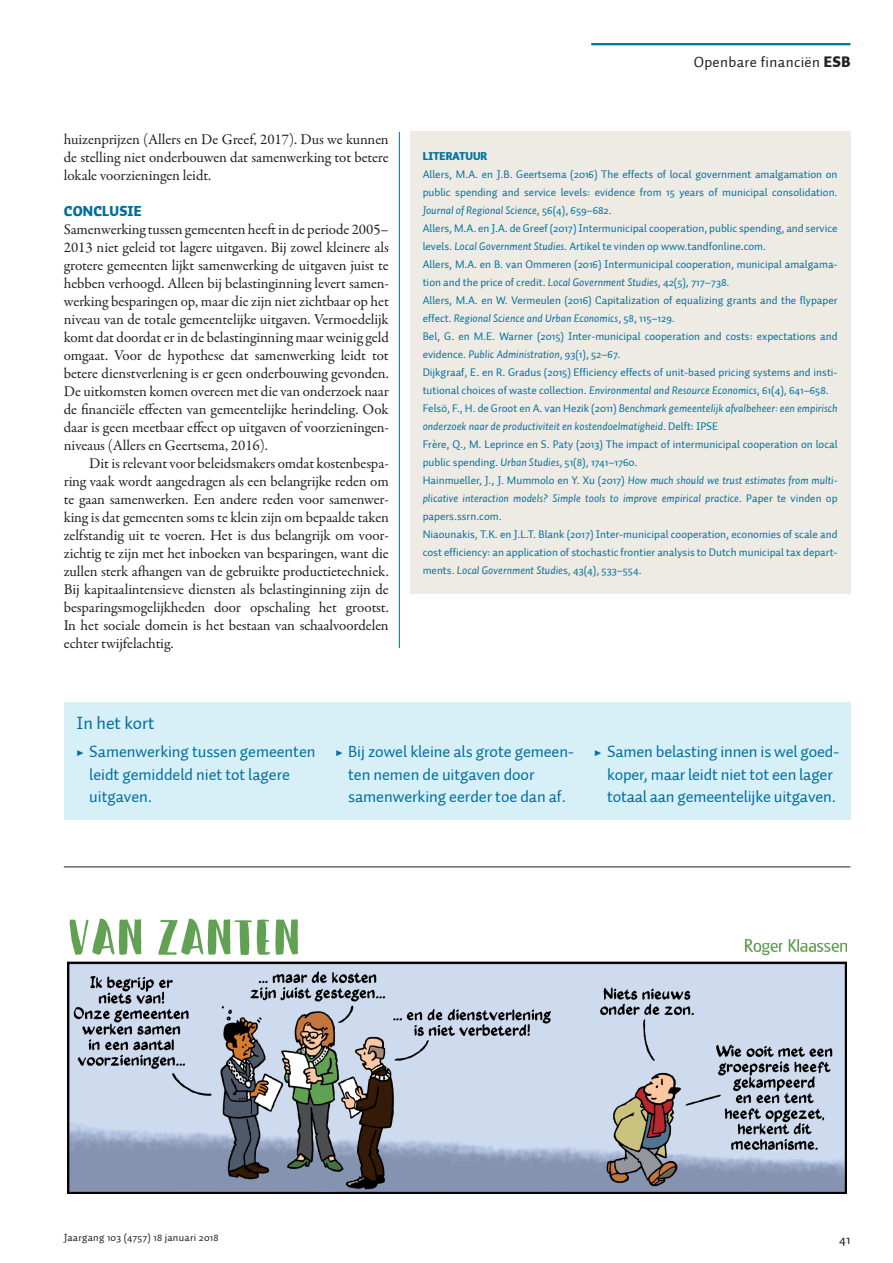
<style>
.page{position:relative;width:893px;height:1263px;background:#fff}
.page>*{position:absolute;margin:0;border:0;box-sizing:border-box;transform-origin:0 0}
.KDK1_FiguurKop{font:18px "Auto 1";color:#006e9f}
.t1{font:16.5px/22.5px "Auto 1";letter-spacing:-.005em;color:#006e9f}
.PLAT_VervolgAlinea{font:15px/18px "Garamond Premr Pro";letter-spacing:-.005em;color:#231f20;text-align:justify}
.PLAT_EersteAlinea{font:15px/18px "Garamond Premr Pro";letter-spacing:-.005em;color:#231f20;text-align:justify}
.t2{font:15px "Auto 1";letter-spacing:.025em;color:#231f20}
.PTK1_Tussenkop{font:900 14.25px "Auto 1";letter-spacing:.01em;color:#006e9f}
.t3{font:13.5px "Auto 1";color:#231f20}
.KDPT_LiteratuurTekst{font:11.25px/18px "Auto 1";color:#0071a0}
.KDPT_LiteratuurTekst-2{font:italic 11.25px/18px "Auto 1";color:#0071a0}
.KDPT_LiteratuurTekst-3{font:900 11.25px "Auto 1";color:#0071a0}
.t4{font:10.5px "Auto 1";letter-spacing:.025em;color:#231f20}
.s1{font-weight:900}
.s2{font-style:italic}
.s3{font-style:normal}
.s4{font-family:"Garamond Premr Pro";font-weight:700}
</style>
<div class="page">
<hr style="left:591px;top:43px;width:259px;height:2px;background:#006e9f">
<div style="left:410px;top:132px;width:440px;height:462px;background:#edebe3"></div>
<div style="left:64px;top:702px;width:786px;height:118px;background:#d7eff7"></div>
<img style="left:68px;top:918px;width:778px;height:275px">
<hr style="left:64px;top:866px;width:786px;height:1px;background:#231f20">
<hr style="left:399px;top:132px;width:1px;height:516px;background:#006e9f">
<p class="PLAT_VervolgAlinea" style="left:64px;top:131px;width:326px">huizenprijzen (Allers en De Greef, 2017). Dus we kunnen de stelling niet onderbouwen dat samenwerking tot betere lokale voorzieningen leidt.</p>
<p class="PTK1_Tussenkop" style="left:64px;top:202px;width:79px">CONCLUSIE</p>
<p class="PLAT_EersteAlinea" style="left:64px;top:221px;width:327px">Samenwerking tussen gemeenten heeft in de periode 2005– 2013 niet geleid tot lagere uitgaven. Bij zowel kleinere als grotere gemeenten lijkt samenwerking de uitgaven juist te hebben verhoogd. Alleen bij belastinginning levert samen&shy;werking besparingen op, maar die zijn niet zichtbaar op het niveau van de totale gemeentelijke uitgaven. Vermoedelijk komt dat doordat er in de belastinginning maar weinig geld omgaat. Voor de hypothese dat samenwerking leidt tot betere dienstverlening is er geen onderbouwing gevonden.<br>De uitkomsten komen overeen met die van onderzoek naar de financiële effecten van gemeentelijke herindeling. Ook daar is geen meetbaar effect op uitgaven of voorzieningen&shy;niveaus (Allers en Geertsema, 2016).</p>
<p class="PLAT_VervolgAlinea" style="left:64px;top:455px;width:327px;text-indent:26px">Dit is relevant voor beleidsmakers omdat kostenbespa&shy;ring vaak wordt aangedragen als een belangrijke reden om te gaan samenwerken. Een andere reden voor samenwer&shy;king is dat gemeenten soms te klein zijn om bepaalde taken zelfstandig uit te voeren. Het is dus belangrijk om voor&shy;zichtig te zijn met het inboeken van besparingen, want die zullen sterk afhangen van de gebruikte productietechniek.<br>Bij kapitaalintensieve diensten als belastinginning zijn de besparingsmogelijkheden door opschaling het grootst.<br>In het sociale domein is het bestaan van schaalvoordelen echter twijfelachtig.</p>
<h3 class="t2" style="left:694px;top:53px;width:158px">Openbare financiën <span class="s1">ESB</span></h3>
<p class="KDPT_LiteratuurTekst-3" style="left:423px;top:149px;width:66px">LITERATUUR</p>
<p class="KDPT_LiteratuurTekst" style="left:423px;top:166px;width:416px;text-align:justify">Allers, M.A. en J.B. Geertsema (2016) The effects of local government amalgamation on public spending and service levels: evidence from 15 years of municipal consolidation.<br><span class="s2">Journal of Regional Science</span>, 56(4), 659–682.</p>
<p class="KDPT_LiteratuurTekst" style="left:423px;top:220px;width:416px">Allers, M.A. en J.A. de Greef (2017) Intermunicipal cooperation, public spending, and service levels. <span class="s2">Local Government Studies</span>. Artikel te vinden op www.tandfonline.com.</p>
<p class="KDPT_LiteratuurTekst" style="left:423px;top:256px;width:416px">Allers, M.A. en B. van Ommeren (2016) Intermunicipal cooperation, municipal amalgama&shy;tion and the price of credit. <span class="s2">Local Government Studies</span>, 42(5), 717–738.</p>
<p class="KDPT_LiteratuurTekst" style="left:423px;top:292px;width:416px">Allers, M.A. en W. Vermeulen (2016) Capitalization of equalizing grants and the flypaper effect. <span class="s2">Regional Science and Urban Economics</span>, 58, 115–129.</p>
<p class="KDPT_LiteratuurTekst" style="left:423px;top:328px;width:416px">Bel, G. en M.E. Warner (2015) Inter-municipal cooperation and costs: expectations and evidence. <span class="s2">Public Administration</span>, 93(1), 52–67.</p>
<p class="KDPT_LiteratuurTekst" style="left:423px;top:364px;width:416px">Dijkgraaf, E. en R. Gradus (2015) Efficiency effects of unit-based pricing systems and insti&shy;tutional choices of waste collection. <span class="s2">Environmental and Resource Economics</span>, 61(4), 641–658.</p>
<p class="KDPT_LiteratuurTekst-2" style="left:423px;top:399px;width:416px"><span class="s3">Felsö, F., H. de Groot en A. van Hezik (2011)</span> Benchmark gemeentelijk afvalbeheer: een empirisch onderzoek naar de productiviteit en kostendoelmatigheid<span class="s3">. Delft: IPSE</span></p>
<p class="KDPT_LiteratuurTekst" style="left:423px;top:436px;width:416px">Frère, Q., M. Leprince en S. Paty (2013) The impact of intermunicipal cooperation on local public spending. <span class="s2">Urban Studies</span>, 51(8), 1741–1760.</p>
<p class="KDPT_LiteratuurTekst-2" style="left:423px;top:471px;width:416px;text-align:justify"><span class="s3">Hainmueller, J., J. Mummolo en Y. Xu (2017)</span> How much should we trust estimates from multi&shy;plicative interaction models? Simple tools to improve empirical practice<span class="s3">. Paper te vinden op papers.ssrn.com.</span></p>
<p class="KDPT_LiteratuurTekst" style="left:423px;top:526px;width:416px;text-align:justify">Niaounakis, T.K. en J.L.T. Blank (2017) Inter-municipal cooperation, economies of scale and cost efficiency: an application of stochastic frontier analysis to Dutch municipal tax depart&shy;ments. <span class="s2">Local Government Studie</span>s, 43(4), 533–554.</p>
<p class="KDK1_FiguurKop" style="left:77px;top:711px;width:80px">In het kort</p>
<p class="t1" style="left:89px;top:741px;width:228px;text-indent:-13px"><span class="s4">▶</span> Samenwerking tussen gemeenten leidt gemiddeld niet tot lagere uitgaven.</p>
<p class="t1" style="left:348px;top:741px;width:226px;text-indent:-13px"><span class="s4">▶</span> Bij zowel kleine als grote gemeen&shy;ten nemen de uitgaven door samenwerking eerder toe dan af.</p>
<p class="t1" style="left:594px;top:741px;width:246px;text-align:center"><span class="s4">▶</span> Samen belasting innen is wel goed&shy;koper, maar leidt niet tot een lager totaal aan gemeentelijke uitgaven.</p>
<p class="t4" style="left:64px;top:1231px;width:156px">Jaargang 103 (4757) 18 januari 2018</p>
<p class="t3" style="left:839px;top:1231px;width:13px">41</p>
</div>
